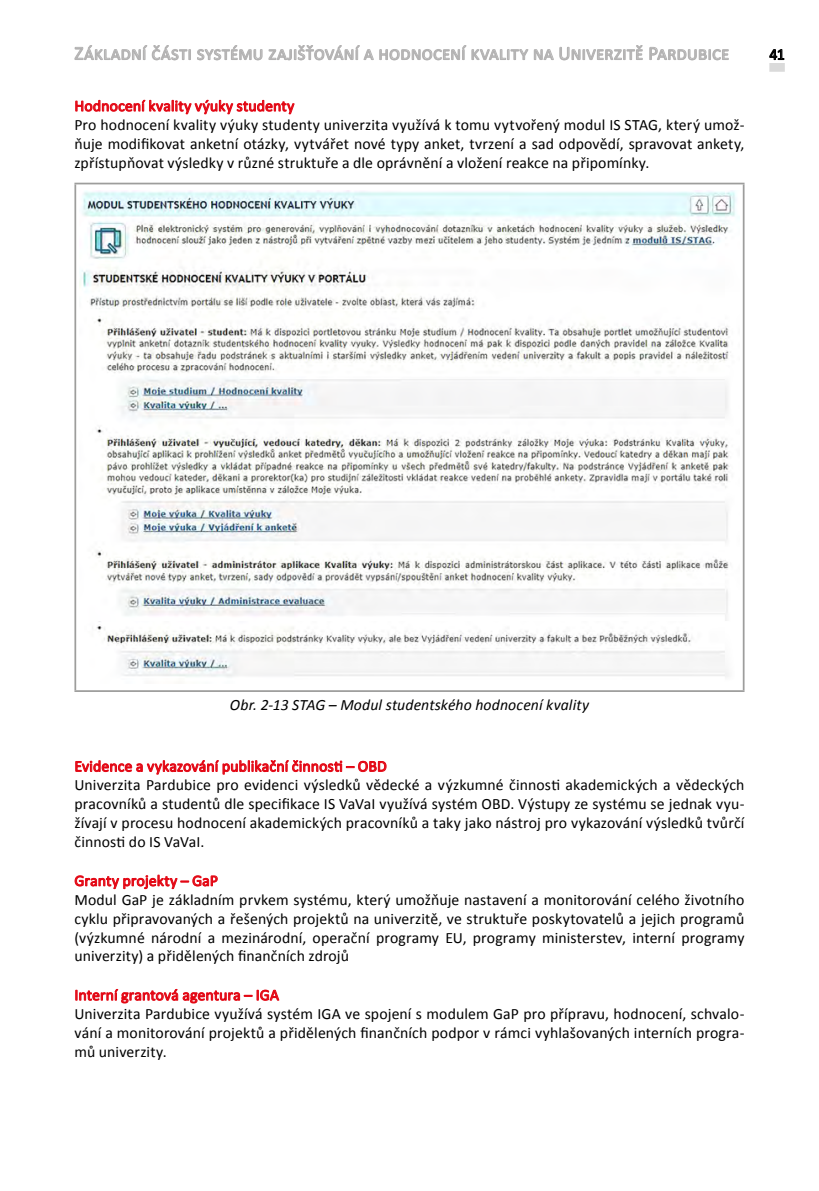
<style>
.page{position:relative;width:819px;height:1191px;background:#fff}
.page>*{position:absolute;margin:0;border:0;box-sizing:border-box;transform-origin:0 0}
.t1{font:19.25px "Calibri";color:#b3b2b2}
.t2{font:15.75px/18.9px "Calibri";letter-spacing:.005em;color:#000;text-align:justify}
.left_červená{font:15.75px "Calibri";letter-spacing:.005em;color:#e30613}
.tabulka-bez-čar_popi{font:italic 15.75px "Calibri";letter-spacing:.005em;color:#000}
</style>
<div class="page">
<div style="left:769px;top:63px;width:15px;height:9px;background:#dadada"></div>
<svg style="left:769px;top:49px;width:15px;height:11px"></svg>
<svg style="left:74px;top:45px;width:117px;height:16px"></svg>
<svg style="left:197px;top:45px;width:65px;height:16px"></svg>
<svg style="left:268px;top:45px;width:375px;height:16px"></svg>
<svg style="left:649px;top:47px;width:79px;height:14px"></svg>
<svg style="left:75px;top:99px;width:220px;height:16px"></svg>
<hr style="left:74px;top:183px;width:670px;height:1px;background:#9d9d9c">
<hr style="left:74px;top:184px;width:2px;height:506px;background:#9d9d9c">
<hr style="left:742px;top:184px;width:2px;height:506px;background:#9d9d9c">
<hr style="left:74px;top:690px;width:670px;height:2px;background:#9d9d9c">
<img style="left:79px;top:191px;width:660px;height:486px">
<svg style="left:75px;top:760px;width:312px;height:15px"></svg>
<svg style="left:74px;top:874px;width:144px;height:16px"></svg>
<svg style="left:75px;top:988px;width:205px;height:16px"></svg>
<p class="t1" style="left:74px;top:41px;width:656px">Základní části systému zajišťování a hodnocení kvality na Univerzitě Pardubice</p>
<p class="t2" style="left:769px;top:45px;width:17px">41</p>
<p class="left_červená" style="left:74px;top:96px;width:221px">Hodnocení kvality výuky studenty</p>
<p class="t2" style="left:74px;top:115px;width:671px">Pro hodnocení kvality výuky studenty univerzita využívá k tomu vytvořený modul IS STAG, který umož&shy;ňuje modifikovat anketní otázky, vytvářet nové typy anket, tvrzení a sad odpovědí, spravovat ankety, zpřístupňovat výsledky v různé struktuře a dle oprávnění a vložení reakce na připomínky.</p>
<p class="tabulka-bez-čar_popi" style="left:230px;top:694px;width:360px">Obr. 2-13 STAG – Modul studentského hodnocení kvality</p>
<p class="left_červená" style="left:74px;top:756px;width:314px">Evidence a vykazování publikační činnosti – OBD</p>
<p class="t2" style="left:74px;top:775px;width:671px">Univerzita Pardubice pro evidenci výsledků vědecké a výzkumné činnosti akademických a vědeckých pracovníků a studentů dle specifikace IS VaVaI využívá systém OBD. Výstupy ze systému se jednak vyu&shy;žívají v procesu hodnocení akademických pracovníků a taky jako nástroj pro vykazování výsledků tvůrčí činnosti do IS VaVaI.</p>
<p class="left_červená" style="left:74px;top:870px;width:145px">Granty projekty – GaP</p>
<p class="t2" style="left:74px;top:890px;width:671px">Modul GaP je základním prvkem systému, který umožňuje nastavení a monitorování celého životního cyklu připravovaných a řešených projektů na univerzitě, ve struktuře poskytovatelů a jejich programů (výzkumné národní a mezinárodní, operační programy EU, programy ministerstev, interní programy univerzity) a přidělených finančních zdrojů</p>
<p class="left_červená" style="left:74px;top:985px;width:206px">Interní grantová agentura – IGA</p>
<p class="t2" style="left:74px;top:1004px;width:671px">Univerzita Pardubice využívá systém IGA ve spojení s modulem GaP pro přípravu, hodnocení, schvalo&shy;vání a monitorování projektů a přidělených finančních podpor v rámci vyhlašovaných interních progra&shy;mů univerzity.</p>
</div>
